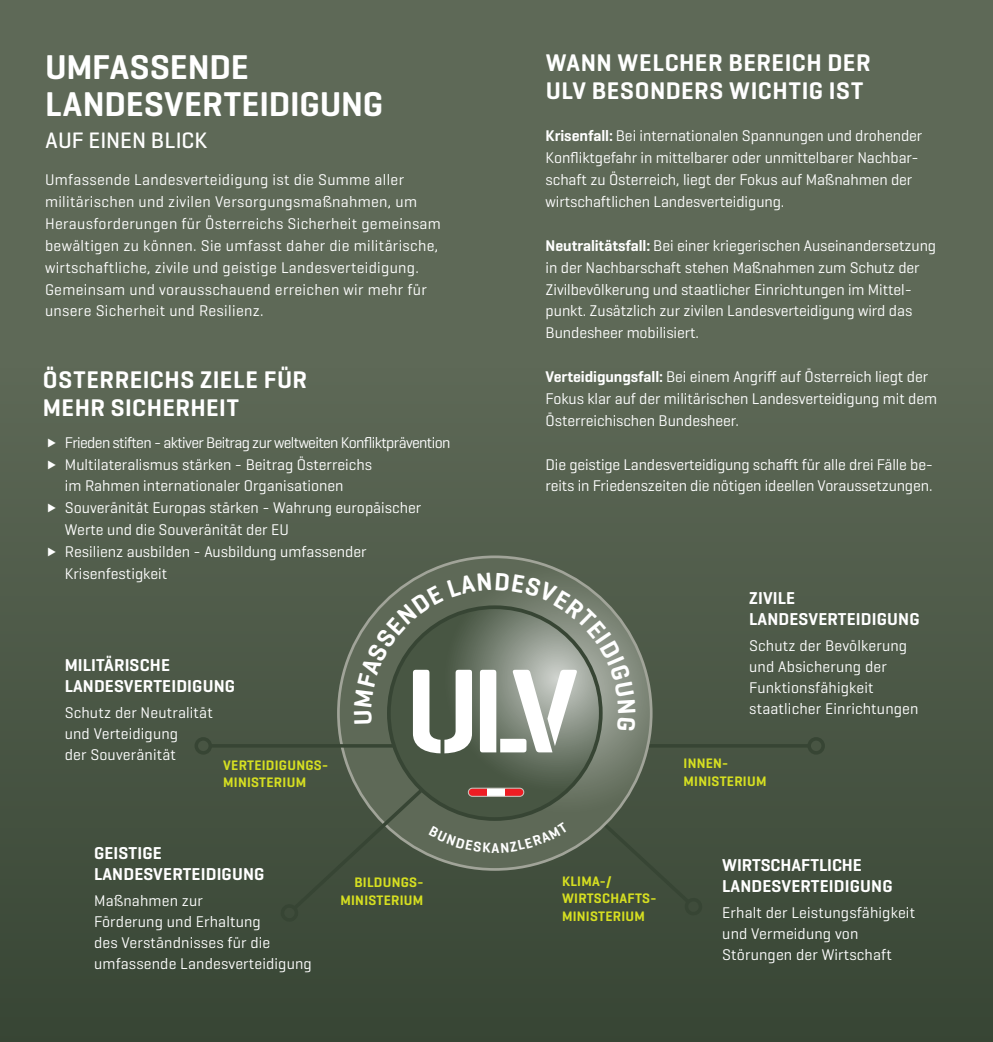
<style>
.page{position:relative;width:993px;height:1042px;background:#fff}
.page>*{position:absolute;margin:0;border:0;box-sizing:border-box;transform-origin:0 0}
.t1{font:600 35px/36.8px "Geogrotesque";letter-spacing:-.005em;color:#fff}
.t2{font:600 24.5px/28px "Geogrotesque";letter-spacing:.025em;color:#fff}
.t3{font:500 22.75px "Geogrotesque";letter-spacing:.005em;color:#fff}
.t4{font:600 17.5px/21px "Geogrotesque";letter-spacing:.01em;color:#fff}
.t5{font:15.75px/21.9px "Geogrotesque";color:#fff}
.t6{font:15.75px/21.9px "Geogrotesque";letter-spacing:.02em;color:#fff}
.t7{font:600 14.35px "Geogrotesque";color:#fff}
.t8{font:600 14px/17.5px "Geogrotesque";letter-spacing:.02em;color:#d6df21}
.s1{font-weight:600}
</style>
<div class="page">
<div style="left:0;top:0;width:992px;height:1042px;background:#5e6957"></div>
<div style="left:0;top:368px;width:992px;height:674px;background:linear-gradient(to bottom,#5d6856,#374534)"></div>
<hr style="left:595px;top:744px;width:213px;height:3px;background:#374534">
<div style="left:807px;top:737px;width:17px;height:17px;border:4px solid #374534;border-radius:50%"></div>
<svg style="left:434px;top:557px;width:217px;height:15px;fill:#535e4d"></svg>
<hr style="left:210px;top:744px;width:184px;height:3px;background:#374534">
<div style="left:194px;top:737px;width:18px;height:17px;border:4px solid #374534;border-radius:50%"></div>
<svg style="left:48px;top:438px;width:8px;height:9px"></svg>
<svg style="left:48px;top:460px;width:8px;height:9px"></svg>
<svg style="left:48px;top:504px;width:8px;height:9px"></svg>
<svg style="left:48px;top:547px;width:8px;height:9px"></svg>
<svg style="left:277px;top:572px;width:428px;height:353px"></svg>
<h1 class="t1" style="left:45px;top:48px;width:340px">UMFASSENDE<br>LANDESVERTEIDIGUNG</h1>
<h3 class="t3" style="left:46px;top:128px;width:163px">AUF EINEN BLICK</h3>
<p class="t6" style="left:45px;top:168px;width:397px">Umfassende Landesverteidigung ist die Summe aller militärischen und zivilen Versorgungsmaßnahmen, um Herausforderungen für Österreichs Sicherheit gemeinsam bewältigen zu können. Sie umfasst daher die militärische, wirtschaftliche, zivile und geistige Landesverteidigung.<br>Gemeinsam und vorausschauend erreichen wir mehr für unsere Sicherheit und Resilienz.</p>
<h2 class="t2" style="left:43px;top:365px;width:266px">ÖSTERREICHS ZIELE FÜR<br>MEHR SICHERHEIT</h2>
<p class="t5" style="left:65px;top:431px;width:387px">Frieden stiften - aktiver Beitrag zur weltweiten Konfliktprävention Multilateralismus stärken - Beitrag Österreichs<br>im Rahmen internationaler Organisationen<br>Souveränität Europas stärken - Wahrung europäischer Werte und die Souveränität der EU<br>Resilienz ausbilden - Ausbildung umfassender Krisenfestigkeit</p>
<p class="t4" style="left:65px;top:654px;width:172px">MILITÄRISCHE<br>LANDESVERTEIDIGUNG</p>
<p class="t5" style="left:65px;top:702px;width:149px;line-height:21px">Schutz der Neutralität und Verteidigung<br>der Souveränität</p>
<p class="t8" style="left:223px;top:756px;width:106px">VERTEIDIGUNGS-<br>MINISTERIUM</p>
<p class="t4" style="left:94px;top:842px;width:172px">GEISTIGE<br>LANDESVERTEIDIGUNG</p>
<p class="t5" style="left:94px;top:890px;width:219px;line-height:21px">Maßnahmen zur<br>Förderung und Erhaltung<br>des Verständnisses für die umfassende Landesverteidigung</p>
<p class="t8" style="left:340px;top:873px;width:84px;text-align:right">BILDUNGS-<br>MINISTERIUM</p>
<p class="t7" style="left:491px;top:839px;width:10px">A</p>
<h2 class="t2" style="left:545px;top:48px;width:326px">WANN WELCHER BEREICH DER<br>ULV BESONDERS WICHTIG IST</h2>
<p class="t5" style="left:545px;top:125px;width:378px"><span class="s1">Krisenfall:</span> Bei internationalen Spannungen und drohender Konfliktgefahr in mittelbarer oder unmittelbarer Nachbar&shy;schaft zu Österreich, liegt der Fokus auf Maßnahmen der wirtschaftlichen Landesverteidigung.</p>
<p class="t5" style="left:545px;top:234px;width:392px"><span class="s1">Neutralitätsfall:</span> Bei einer kriegerischen Auseinandersetzung in der Nachbarschaft stehen Maßnahmen zum Schutz der Zivilbevölkerung und staatlicher Einrichtungen im Mittel&shy;punkt. Zusätzlich zur zivilen Landesverteidigung wird das Bundesheer mobilisiert.</p>
<p class="t5" style="left:545px;top:365px;width:393px"><span class="s1">Verteidigungsfall:</span> Bei einem Angriff auf Österreich liegt der<br>Fokus klar auf der militärischen Landesverteidigung mit dem<br>Österreichischen Bundesheer.</p>
<p class="t5" style="left:545px;top:453px;width:389px">Die geistige Landesverteidigung schafft für alle drei Fälle be&shy;reits in Friedenszeiten die nötigen ideellen Voraussetzungen.</p>
<p class="t4" style="left:749px;top:587px;width:172px">ZIVILE<br>LANDESVERTEIDIGUNG</p>
<p class="t5" style="left:749px;top:635px;width:171px;line-height:21px">Schutz der Bevölkerung und Absicherung der<br>Funktionsfähigkeit staatlicher Einrichtungen</p>
<p class="t8" style="left:683px;top:755px;width:84px">INNEN-<br>MINISTERIUM</p>
<p class="t8" style="left:562px;top:872px;width:96px">KLIMA-/<br>WIRTSCHAFTS-<br>MINISTERIUM</p>
<p class="t4" style="left:722px;top:854px;width:172px">WIRTSCHAFTLICHE<br>LANDESVERTEIDIGUNG</p>
<p class="t5" style="left:722px;top:902px;width:194px;line-height:21px">Erhalt der Leistungsfähigkeit und Vermeidung von<br>Störungen der Wirtschaft</p>
</div>
